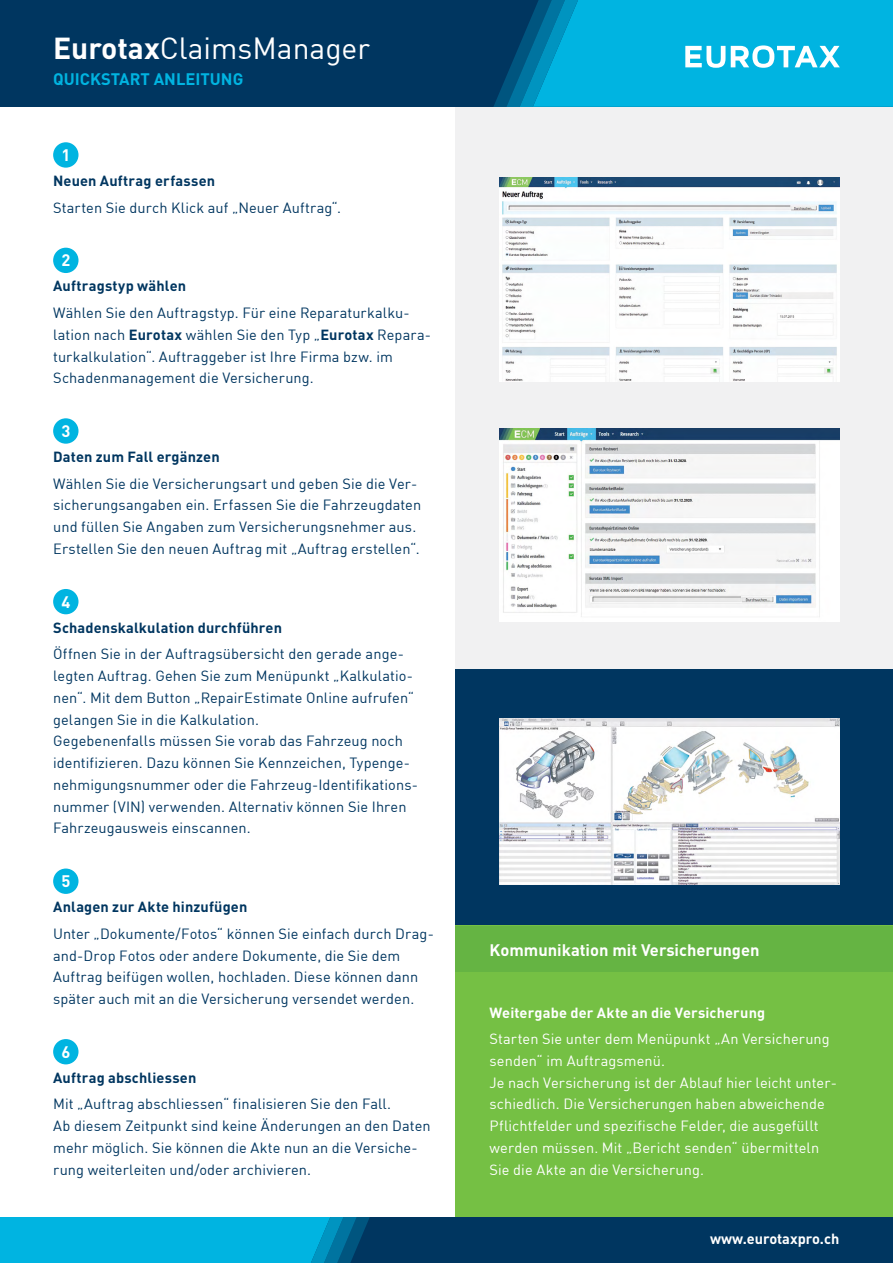
<style>
.page{position:relative;width:893px;height:1263px;background:#fff}
.page>*{position:absolute;margin:0;border:0;box-sizing:border-box;transform-origin:0 0}
.t1{font:30px "DIN";color:#fff}
.t2{font:700 16.5px "DIN";color:#fff}
.t3{font:700 16.5px "DIN";color:#00b4e1}
.t4{font:14.55px/21.8px "DIN";letter-spacing:.005em;color:#003660}
.t5{font:14.55px/21.8px "DIN";letter-spacing:.005em;color:#fff}
.t6{font:700 14.55px "DIN";letter-spacing:.01em;color:#003660}
.t7{font:700 14.55px "DIN";letter-spacing:.01em;color:#fff}
.s1{font-weight:700}
</style>
<div class="page">
<div style="left:455px;top:107px;width:438px;height:563px;background:#f1f1f2"></div>
<div style="left:455px;top:670px;width:438px;height:269px;background:#003660"></div>
<div style="left:455px;top:926px;width:438px;height:293px;background:#75c044"></div>
<div style="left:0;top:1217px;width:893px;height:46px;background:#003660"></div>
<div style="left:0;top:0;width:893px;height:107px;background:#003660"></div>
<svg style="left:493px;top:0;width:400px;height:107px;background:#0aa7d2"></svg>
<svg style="left:0;top:1217px;width:370px;height:46px;background:#00a9d6"></svg>
<div style="left:455px;top:926px;width:438px;height:45px;background:#65b443"></div>
<div style="left:53px;top:248px;width:25px;height:25px;background:#00b4e1;border-radius:50%"></div>
<div style="left:53px;top:142px;width:25px;height:26px;background:#00b4e1;border-radius:50%"></div>
<div style="left:53px;top:418px;width:25px;height:26px;background:#00b4e1;border-radius:50%"></div>
<div style="left:53px;top:589px;width:25px;height:25px;background:#00b4e1;border-radius:50%"></div>
<div style="left:53px;top:868px;width:25px;height:26px;background:#00b4e1;border-radius:50%"></div>
<div style="left:53px;top:1039px;width:25px;height:25px;background:#00b4e1;border-radius:50%"></div>
<img style="left:499px;top:177px;width:341px;height:204px">
<img style="left:499px;top:428px;width:341px;height:194px">
<img style="left:499px;top:718px;width:341px;height:166px">
<h1 class="t1" style="left:53px;top:30px;width:319px"><span class="s1">Eurotax</span>ClaimsManager</h1>
<p class="t3" style="left:53px;top:68px;width:192px">Quickstart Anleitung</p>
<p class="t2" style="left:61px;top:144px;width:10px">1</p>
<p class="t6" style="left:53px;top:171px;width:164px">Neuen Auftrag erfassen</p>
<p class="t4" style="left:53px;top:196px;width:290px">Starten Sie durch Klick auf „Neuer Auftrag“.</p>
<p class="t2" style="left:61px;top:249px;width:10px">2</p>
<p class="t6" style="left:53px;top:277px;width:135px">Auftragstyp wählen</p>
<p class="t4" style="left:53px;top:302px;width:379px">Wählen Sie den Auftragstyp. Für eine Reparaturkalku&shy;lation nach <span class="s1">Eurotax</span> wählen Sie den Typ „<span class="s1">Eurotax</span> Repara&shy;turkalkulation“. Auftraggeber ist Ihre Firma bzw. im Schadenmanagement die Versicherung.</p>
<p class="t2" style="left:61px;top:420px;width:10px">3</p>
<p class="t6" style="left:53px;top:447px;width:168px">Daten zum Fall ergänzen</p>
<p class="t4" style="left:53px;top:472px;width:370px">Wählen Sie die Versicherungsart und geben Sie die Ver&shy;sicherungsangaben ein. Erfassen Sie die Fahrzeugdaten und füllen Sie Angaben zum Versicherungsnehmer aus.<br>Erstellen Sie den neuen Auftrag mit „Auftrag erstellen“.</p>
<p class="t2" style="left:61px;top:591px;width:10px">4</p>
<p class="t6" style="left:53px;top:618px;width:230px">Schadenskalkulation durchführen</p>
<p class="t4" style="left:53px;top:643px;width:366px">Öffnen Sie in der Auftragsübersicht den gerade ange&shy;legten Auftrag. Gehen Sie zum Menüpunkt „Kalkulatio&shy;nen“. Mit dem Button „RepairEstimate Online aufrufen“ gelangen Sie in die Kalkulation.<br>Gegebenenfalls müssen Sie vorab das Fahrzeug noch identifizieren. Dazu können Sie Kennzeichen, Typenge&shy;nehmigungsnummer oder die Fahrzeug-Identifikations&shy;nummer (VIN) verwenden. Alternativ können Sie Ihren Fahrzeugausweis einscannen.</p>
<p class="t2" style="left:61px;top:870px;width:10px">5</p>
<p class="t6" style="left:53px;top:897px;width:196px">Anlagen zur Akte hinzufügen</p>
<p class="t4" style="left:53px;top:922px;width:382px">Unter „Dokumente/Fotos“ können Sie einfach durch Drag&shy;and-Drop Fotos oder andere Dokumente, die Sie dem Auftrag beifügen wollen, hochladen. Diese können dann später auch mit an die Versicherung versendet werden.</p>
<p class="t2" style="left:61px;top:1041px;width:10px">6</p>
<p class="t6" style="left:53px;top:1068px;width:145px">Auftrag abschliessen</p>
<p class="t4" style="left:53px;top:1093px;width:379px">Mit „Auftrag abschliessen“ finalisieren Sie den Fall.<br>Ab diesem Zeitpunkt sind keine Änderungen an den Daten mehr möglich. Sie können die Akte nun an die Versiche&shy;rung weiterleiten und/oder archivieren.</p>
<p class="t2" style="left:489px;top:939px;width:272px">Kommunikation mit Versicherungen</p>
<p class="t7" style="left:489px;top:1003px;width:277px">Weitergabe der Akte an die Versicherung</p>
<p class="t5" style="left:489px;top:1028px;width:349px">Starten Sie unter dem Menüpunkt „An Versicherung senden“ im Auftragsmenü.<br>Je nach Versicherung ist der Ablauf hier leicht unter&shy;schiedlich. Die Versicherungen haben abweichende Pflichtfelder und spezifische Felder, die ausgefüllt werden müssen. Mit „Bericht senden“ übermitteln Sie die Akte an die Versicherung.</p>
<p class="t7" style="left:710px;top:1229px;width:131px">www.eurotaxpro.ch</p>
</div>
